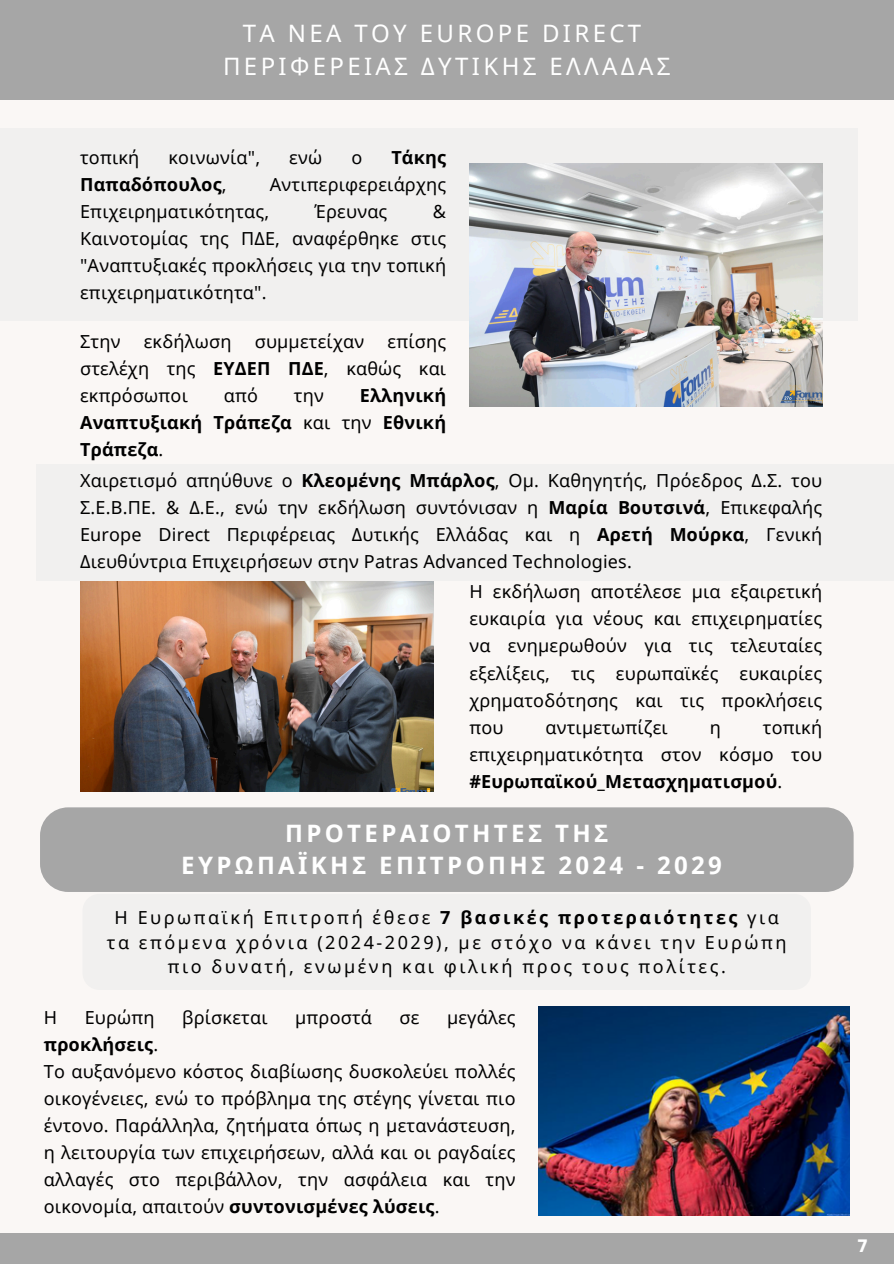
<style>
.page{position:relative;width:894px;height:1264px;background:#fff}
.page>*{position:absolute;margin:0;border:0;box-sizing:border-box;transform-origin:0 0}
.t1{font:700 24px/32.7px "Noto Sans";letter-spacing:.14em;color:#fff;text-align:center}
.t2{font:24px/32.7px "Noto Sans";letter-spacing:.14em;color:#fff;text-align:center}
.t3{font:18px/27px "Noto Sans";letter-spacing:.01em;color:#000;text-align:justify}
.t4{font:18px/24.8px "Noto Sans";letter-spacing:.14em;color:#000;text-align:center}
.t5{font:700 18px/27px "Noto Sans";letter-spacing:.01em;color:#000;text-align:justify}
.t6{font:700 18px "Garet";color:#fff}
.s1{font-weight:400}
.s2{font-weight:700}
</style>
<div class="page">
<div style="left:0;top:0;width:893px;height:1263px;background:#faf7f5"></div>
<div style="left:0;top:0;width:893px;height:100px;background:#a6a6a6"></div>
<div style="left:0;top:1232px;width:893px;height:31px;background:#a6a6a6"></div>
<div style="left:40px;top:807px;width:813px;height:85px;background:#a6a6a6;border-radius:28px"></div>
<div style="left:0;top:128px;width:857px;height:192px;background:#f1f0ef"></div>
<img style="left:469px;top:163px;width:353px;height:243px">
<div style="left:36px;top:464px;width:857px;height:117px;background:#f1f0ef"></div>
<img style="left:80px;top:581px;width:353px;height:210px">
<img style="left:538px;top:1006px;width:311px;height:209px">
<p class="t2" style="left:223px;top:17px;width:449px">TA NEA TOY EUROPE DIRECT<br>ΠΕΡΙΦΕΡΕΙΑΣ ΔΥΤΙΚΗΣ ΕΛΛΑΔΑΣ</p>
<p class="t3" style="left:80px;top:143px;width:61px">τοπική</p>
<p class="t3" style="left:168px;top:143px;width:93px">κοινωνία",</p>
<p class="t3" style="left:289px;top:143px;width:34px">ενώ</p>
<p class="t3" style="left:351px;top:143px;width:12px">ο</p>
<p class="t5" style="left:391px;top:143px;width:56px">Τάκης</p>
<p class="t5" style="left:80px;top:170px;width:148px">Παπαδόπουλος<span class="s1">,</span></p>
<p class="t3" style="left:270px;top:170px;width:178px">Αντιπεριφερειάρχης</p>
<p class="t3" style="left:80px;top:197px;width:191px">Επιχειρηματικότητας,</p>
<p class="t3" style="left:315px;top:197px;width:74px">Έρευνας</p>
<p class="t3" style="left:80px;top:197px;width:367px;text-indent:353px">&amp; Καινοτομίας της ΠΔΕ, αναφέρθηκε στις "Αναπτυξιακές προκλήσεις για την τοπική επιχειρηματικότητα".</p>
<h1 class="t3" style="left:80px;top:327px;width:42px">Στην</h1>
<h1 class="t3" style="left:144px;top:327px;width:89px">εκδήλωση</h1>
<h1 class="t3" style="left:255px;top:327px;width:111px">συμμετείχαν</h1>
<h1 class="t3" style="left:80px;top:327px;width:367px;text-indent:307px">επίσης στελέχη της <span class="s2">ΕΥΔΕΠ ΠΔΕ</span>, καθώς και εκπρόσωποι</h1>
<h1 class="t3" style="left:224px;top:381px;width:36px">από</h1>
<h1 class="t3" style="left:294px;top:381px;width:31px">την</h1>
<h1 class="t5" style="left:80px;top:381px;width:367px;text-indent:279px">Ελληνική Αναπτυξιακή Τράπεζα <span class="s1">και την</span> Εθνική Τράπεζα<span class="s1">.</span></h1>
<p class="t3" style="left:80px;top:466px;width:743px">Χαιρετισμό απηύθυνε ο <span class="s2">Κλεομένης Μπάρλος</span>, Ομ. Καθηγητής, Πρόεδρος Δ.Σ. του Σ.Ε.Β.ΠΕ. &amp; Δ.Ε., ενώ την εκδήλωση συντόνισαν η <span class="s2">Μαρία Βουτσινά</span>, Επικεφαλής Europe Direct Περιφέρειας Δυτικής Ελλάδας και η <span class="s2">Αρετή Μούρκα</span>, Γενική Διευθύντρια Επιχειρήσεων στην Patras Advanced Technologies.</p>
<p class="t3" style="left:469px;top:578px;width:354px">Η εκδήλωση αποτέλεσε μια εξαιρετική ευκαιρία για νέους και επιχειρηματίες να ενημερωθούν για τις τελευταίες εξελίξεις, τις ευρωπαϊκές ευκαιρίες χρηματοδότησης και τις προκλήσεις που</p>
<p class="t3" style="left:469px;top:713px;width:354px;text-indent:293px">τοπική επιχειρηματικότητα στον κόσμο του <span class="s2">#Eυρωπαϊκού_Μετασχηματισμού</span>.</p>
<p class="t3" style="left:545px;top:713px;width:124px">αντιμετωπίζει</p>
<p class="t3" style="left:709px;top:713px;width:13px">η</p>
<h2 class="t1" style="left:181px;top:816px;width:542px">ΠΡΟΤΕΡΑΙΟΤΗΤΕΣ ΤΗΣ<br>ΕΥΡΩΠΑΪΚΗΣ ΕΠΙΤΡΟΠΗΣ 2024 - 2029</h2>
<p class="t4" style="left:107px;top:904px;width:681px">Η Ευρωπαϊκή Επιτροπή έθεσε <span class="s2">7 βασικές προτεραιότητες</span> για τα επόμενα χρόνια (2024-2029), με στόχο να κάνει την Ευρώπη πιο δυνατή, ενωμένη και φιλική προς τους πολίτες.</p>
<p class="t3" style="left:44px;top:1003px;width:15px">Η</p>
<p class="t3" style="left:85px;top:1003px;width:71px">Ευρώπη</p>
<p class="t3" style="left:182px;top:1003px;width:87px">βρίσκεται</p>
<p class="t3" style="left:295px;top:1003px;width:78px">μπροστά</p>
<p class="t3" style="left:399px;top:1003px;width:21px">σε</p>
<p class="t3" style="left:447px;top:1003px;width:70px">μεγάλες</p>
<p class="t5" style="left:44px;top:1030px;width:116px">προκλήσεις<span class="s1">.</span></p>
<p class="t3" style="left:44px;top:1057px;width:473px">Το αυξανόμενο κόστος διαβίωσης δυσκολεύει πολλές οικογένειες, ενώ το πρόβλημα της στέγης γίνεται πιο έντονο. Παράλληλα, ζητήματα όπως η μετανάστευση, η λειτουργία των επιχειρήσεων, αλλά και οι ραγδαίες αλλαγές στο περιβάλλον, την ασφάλεια και την οικονομία, απαιτούν <span class="s2">συντονισμένες λύσεις</span>.</p>
<p class="t6" style="left:857px;top:1232px;width:12px">7</p>
</div>
